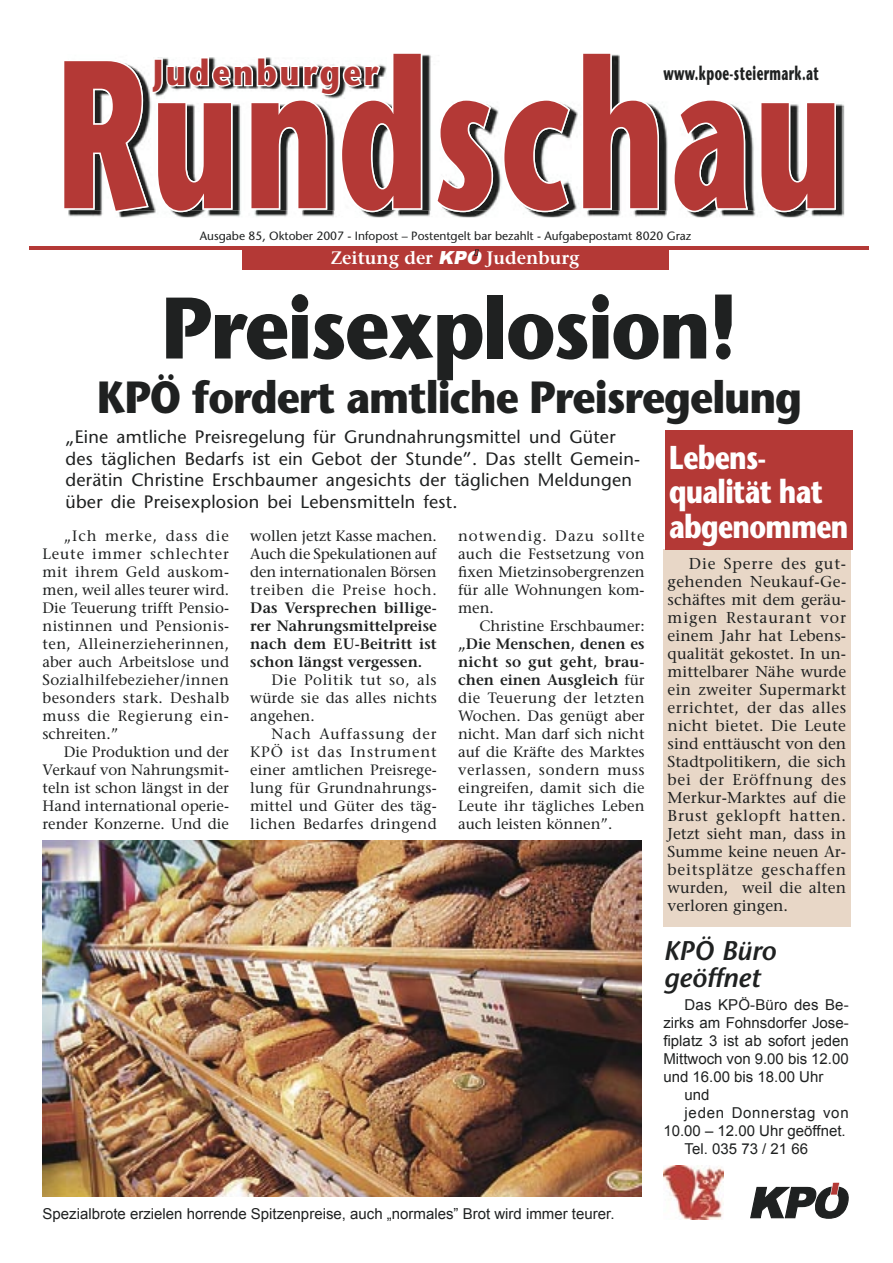
<style>
.page{position:relative;width:893px;height:1263px;background:#fff}
.page>*{position:absolute;margin:0;border:0;box-sizing:border-box;transform-origin:0 0}
.t1{font:700 210px "Stone Sans";letter-spacing:.03em;color:#b43936;scale:.65 1}
.t2{font:700 87px "Stone Sans";letter-spacing:-.025em;color:#1f2121;scale:.9 1}
.t3{font:700 45px "Stone Sans";letter-spacing:-.025em;color:#1f2121;scale:.9 1}
.t4{font:700 36px "Stone Sans";letter-spacing:.1em;color:#b43936;scale:.85 1}
.t5{font:700 33px/34.5px "Stone Sans";letter-spacing:-.025em;color:#fff;scale:.8 1}
.t6{font:italic 600 27px/27px "Stone Sans";color:#1f2121}
.t7{font:700 19.5px "Stone Sans";letter-spacing:.03em;color:#1f2121;scale:.6 1}
.t8{font:18px/21.6px "Stone Sans";letter-spacing:.015em;color:#1f2121}
.t9{font:600 18px "Stone Serif";color:#fff}
.t10{font:15.75px/18px "Stone Serif";letter-spacing:.005em;color:#1f2121;text-align:justify}
.t11{font:15px/18px "Stone Serif";letter-spacing:.005em;color:#1f2121;text-align:justify}
.t12{font:15px "Arial";color:#1f2121}
.t13{font:600 15px/18px "Stone Serif";color:#1f2121;text-align:justify}
.t14{font:15px "Arial";letter-spacing:.045em;color:#1f2121}
.t15{font:15px "Stone Serif";letter-spacing:.065em;color:#1f2121}
.t16{font:12px "Stone Sans";color:#1f2121}
.s1{font-family:"Arial";font-weight:900;font-style:italic}
.s2{font-weight:600}
</style>
<div class="page">
<div style="left:663px;top:549px;width:187px;height:378px;background:#e8d7c7"></div>
<hr style="left:30px;top:246px;width:839px;height:3px;background:#b43936">
<div style="left:242px;top:247px;width:427px;height:22px;background:#b43936"></div>
<svg style="left:474px;top:249px;width:5px;height:7px"></svg>
<img style="left:68px;top:104px;width:776px;height:113px">
<svg style="left:68px;top:54px;width:768px;height:158px"></svg>
<img style="left:154px;top:57px;width:232px;height:41px">
<svg style="left:150px;top:55px;width:232px;height:42px"></svg>
<div style="left:665px;top:430px;width:187px;height:119px;background:#b43936"></div>
<img style="left:43px;top:840px;width:598px;height:356px">
<svg style="left:750px;top:1182px;width:99px;height:37px"></svg>
<img style="left:663px;top:1165px;width:60px;height:54px">
<h1 class="t1" style="left:56px;top:2px;width:1211px">Rundschau</h1>
<p class="t16" style="left:200px;top:229px;width:493px">Ausgabe 85, Oktober 2007 - Infopost – Postentgelt bar bezahlt - Aufgabepostamt 8020 Graz</p>
<h3 class="t4" style="left:153px;top:49px;width:266px">Judenburger</h3>
<h3 class="t7" style="left:663px;top:61px;width:261px">www.kpoe-steiermark.at</h3>
<p class="t9" style="left:331px;top:247px;width:250px">Zeitung der <span class="s1">KPO</span> Judenburg</p>
<h2 class="t2" style="left:161px;top:273px;width:642px">Preisexplosion!</h2>
<h3 class="t3" style="left:97px;top:368px;width:785px">KPÖ fordert amtliche Preisregelung</h3>
<h3 class="t5" style="left:669px;top:439px;width:194px">Lebens&shy;qualität hat</h3>
<p class="t15" style="left:64px;top:526px;width:167px">„Ich merke, dass die</p>
<p class="t8" style="left:65px;top:426px;width:576px">„Eine amtliche Preisregelung für Grundnahrungsmittel und Güter des täglichen Bedarfs ist ein Gebot der Stunde”. Das stellt Gemein&shy;derätin Christine Erschbaumer angesichts der täglichen Meldungen über die Preisexplosion bei Lebensmitteln fest.</p>
<h3 class="t5" style="left:669px;top:508px;width:225px">abgenommen</h3>
<p class="t11" style="left:250px;top:527px;width:188px">wollen jetzt Kasse machen.<br>Auch die Spekulationen auf den internationalen Börsen treiben die Preise hoch.</p>
<p class="t13" style="left:250px;top:599px;width:188px">Das Versprechen billige&shy;rer Nahrungsmittelpreise nach dem EU-Beitritt ist schon längst vergessen.</p>
<p class="t11" style="left:250px;top:671px;width:188px;text-indent:21px">Die Politik tut so, als würde sie das alles nichts angehen.</p>
<p class="t11" style="left:250px;top:725px;width:188px;text-indent:21px">Nach Auffassung der KPÖ ist das Instrument einer amtlichen Preisrege&shy;lung für Grundnahrungs&shy;mittel und Güter des täg&shy;lichen Bedarfes dringend</p>
<p class="t11" style="left:458px;top:527px;width:188px">notwendig. Dazu sollte auch die Festsetzung von fixen Mietzinsobergrenzen für alle Wohnungen kom&shy;men.</p>
<p class="t11" style="left:479px;top:617px;width:167px">Christine Erschbaumer:</p>
<p class="t11" style="left:458px;top:635px;width:188px"><span class="s2">„Die Menschen, denen es nicht so gut geht, brau&shy;chen einen Ausgleich</span> für die Teuerung der letzten Wochen. Das genügt aber nicht. Man darf sich nicht auf die Kräfte des Marktes verlassen, sondern muss eingreifen, damit sich die Leute ihr tägliches Leben auch leisten können”.</p>
<p class="t11" style="left:43px;top:545px;width:188px">Leute immer schlechter mit ihrem Geld auskom&shy;men, weil alles teurer wird.<br>Die Teuerung trifft Pensio&shy;nistinnen und Pensionis&shy;ten, Alleinerzieherinnen, aber auch Arbeitslose und Sozialhilfebezieher/innen besonders stark. Deshalb muss die Regierung ein&shy;schreiten.”</p>
<p class="t11" style="left:43px;top:743px;width:188px;text-indent:21px">Die Produktion und der Verkauf von Nahrungsmit&shy;teln ist schon längst in der Hand international operie&shy;render Konzerne. Und die</p>
<p class="t10" style="left:668px;top:554px;width:180px;text-indent:21px">Die Sperre des gut&shy;gehenden Neukauf-Ge&shy;schäftes mit dem geräu&shy;migen Restaurant vor einem Jahr hat Lebens&shy;qualität gekostet. In un&shy;mittelbarer Nähe wurde ein zweiter Supermarkt errichtet, der das alles nicht bietet. Die Leute sind enttäuscht von den Stadtpolitikern, die sich bei der Eröffnung des Merkur-Marktes auf die Brust geklopft hatten.<br>Jetzt sieht man, dass in Summe keine neuen Ar&shy;beitsplätze geschaffen wurden, weil die alten verloren gingen.</p>
<p class="t12" style="left:43px;top:1205px;width:573px">Spezialbrote erzielen horrende Spitzenpreise, auch „normales” Brot wird immer teurer.</p>
<h3 class="t6" style="left:663px;top:937px;width:114px">KPÖ Büro geöffnet</h3>
<p class="t12" style="left:685px;top:996px;width:166px">Das KPÖ-Büro des Be-</p>
<p class="t12" style="left:663px;top:1014px;width:187px">zirks am Fohnsdorfer Jose-</p>
<p class="t12" style="left:663px;top:1032px;width:187px">fiplatz 3 ist ab sofort jeden</p>
<p class="t12" style="left:663px;top:1050px;width:187px">Mittwoch von 9.00 bis 12.00</p>
<p class="t12" style="left:663px;top:1068px;width:162px">und 16.00 bis 18.00 Uhr</p>
<p class="t12" style="left:685px;top:1086px;width:27px">und</p>
<p class="t14" style="left:685px;top:1104px;width:166px">jeden Donnerstag von</p>
<p class="t12" style="left:663px;top:1122px;width:184px">10.00 – 12.00 Uhr geöffnet.</p>
<p class="t12" style="left:685px;top:1140px;width:125px">Tel. 035 73 / 21 66</p>
</div>
